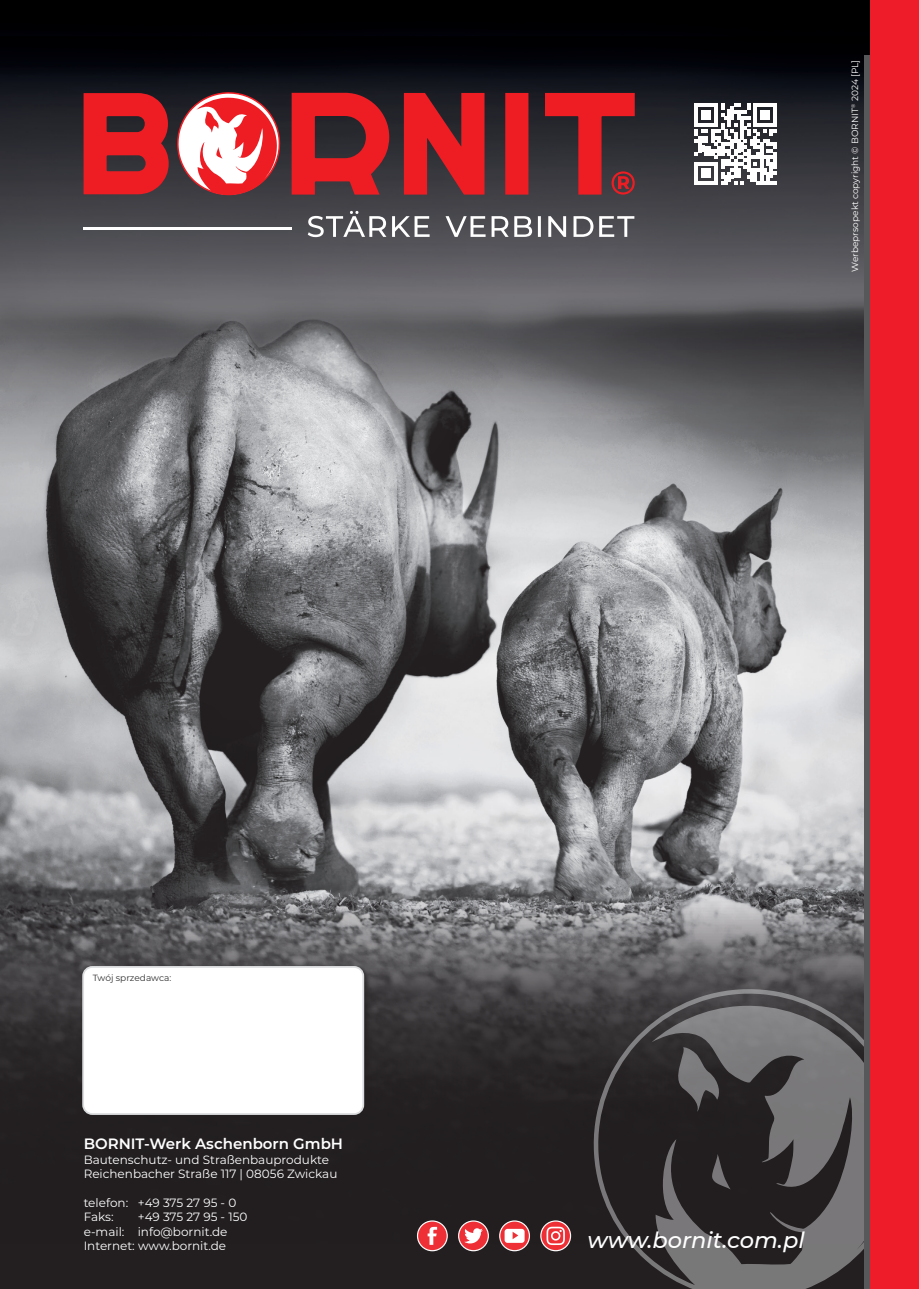
<style>
.page{position:relative;width:919px;height:1289px;background:#fff}
.page>*{position:absolute;margin:0;border:0;box-sizing:border-box;transform-origin:0 0}
.t1{font:italic 500 22.5px "Montserrat";color:#fff}
.Ausführungsprotokoll{font:600 15px "Montserrat";color:#fff}
.Ausführungsprotokoll-2{font:12px "Montserrat";color:#fff}
.t2{font:9px "Montserrat";color:#fff}
.t3{font:9px "Montserrat";color:#312f30}
</style>
<div class="page">
<img style="left:0;top:0;width:870px;height:901px">
<svg style="left:0;top:901px;width:863px;height:387px;background:#3c3a3b"></svg>
<svg style="left:417px;top:1220px;width:30px;height:30px"></svg>
<div style="left:417px;top:1220px;width:31px;height:31px;border:1px solid #fff;border-radius:50%"></div>
<svg style="left:427px;top:1226px;width:10px;height:18px"></svg>
<svg style="left:541px;top:1220px;width:29px;height:30px"></svg>
<div style="left:540px;top:1220px;width:31px;height:31px;border:1px solid #fff;border-radius:50%"></div>
<svg style="left:546px;top:1226px;width:19px;height:18px"></svg>
<svg style="left:458px;top:1220px;width:30px;height:30px"></svg>
<div style="left:458px;top:1220px;width:31px;height:31px;border:1px solid #fff;border-radius:50%"></div>
<svg style="left:464px;top:1228px;width:19px;height:15px"></svg>
<svg style="left:499px;top:1220px;width:30px;height:30px"></svg>
<div style="left:499px;top:1220px;width:31px;height:31px;border:1px solid #fff;border-radius:50%"></div>
<svg style="left:504px;top:1228px;width:20px;height:14px"></svg>
<div style="left:863px;top:56px;width:49px;height:1232px;background:#57585a"></div>
<div style="left:870px;top:0;width:48px;height:1288px;background:#ee1c28"></div>
<div style="left:81px;top:964px;width:290px;height:158px;background:#231f20;opacity:.75"></div>
<div style="left:83px;top:966px;width:280px;height:147px;background:#fff;border-radius:9px"></div>
<div style="left:82px;top:966px;width:282px;height:148px;border:2px solid #dcdddf;border-radius:9px"></div>
<svg style="left:592px;top:986px;width:271px;height:302px;background:#484647"></svg>
<svg style="left:176px;top:91px;width:105px;height:105px"></svg>
<svg style="left:84px;top:93px;width:550px;height:101px;background:#a5353a"></svg>
<svg style="left:308px;top:211px;width:326px;height:26px"></svg>
<hr style="left:84px;top:227px;width:208px;height:3px;background:#fff">
<svg style="left:611px;top:171px;width:23px;height:23px"></svg>
<svg style="left:694px;top:103px;width:82px;height:82px"></svg>
<p class="t2" style="left:848px;top:272px;width:213px;rotate:-90deg">Werbeprsopekt copyright © BORNIT<sup>®</sup> 2024 [PL]</p>
<p class="t3" style="left:93px;top:971px;width:80px">Twój sprzedawca:</p>
<p class="Ausführungsprotokoll" style="left:84px;top:1133px;width:261px">BORNIT-Werk Aschenborn GmbH</p>
<p class="Ausführungsprotokoll-2" style="left:84px;top:1150px;width:247px">Bautenschutz- und Straßenbauprodukte</p>
<p class="Ausführungsprotokoll-2" style="left:84px;top:1165px;width:255px">Reichenbacher Straße 117 | 08056 Zwickau</p>
<p class="Ausführungsprotokoll-2" style="left:84px;top:1194px;width:154px">telefon: +49 375 27 95 - 0</p>
<p class="Ausführungsprotokoll-2" style="left:84px;top:1208px;width:31px">Faks:</p>
<p class="Ausführungsprotokoll-2" style="left:138px;top:1208px;width:111px">+49 375 27 95 - 150</p>
<p class="Ausführungsprotokoll-2" style="left:84px;top:1222px;width:145px">e-mail: info@bornit.de</p>
<p class="Ausführungsprotokoll-2" style="left:84px;top:1237px;width:144px">Internet: www.bornit.de</p>
<p class="t1" style="left:587px;top:1224px;width:218px">www.bornit.com.pl</p>
</div>
